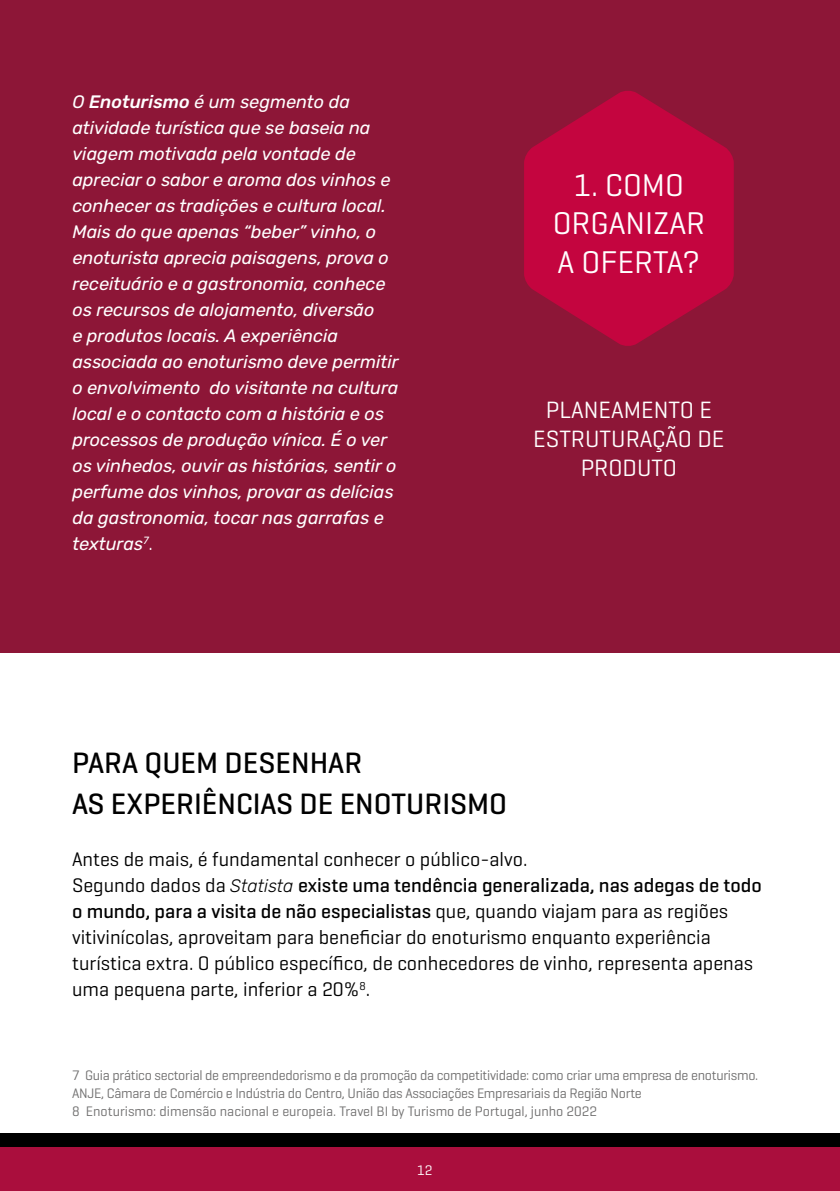
<style>
.page{position:relative;width:840px;height:1191px;background:#fff}
.page>*{position:absolute;margin:0;border:0;box-sizing:border-box;transform-origin:0 0}
.t1{font:32px/38.4px "Geogrotesque";color:#fff;text-align:center}
.t2{font:500 30px/40.8px "Geogrotesque";color:#000}
.t3{font:24px/28.8px "Geogrotesque";color:#fff;text-align:center}
.t4{font:20px/26px "Geogrotesque";color:#000}
.t5{font:italic 18px/26px "Rubik";color:#fff}
.t6{font:14px/18px "Geogrotesque";letter-spacing:-.02em;color:#706f6f}
.t7{font:14px "Geogrotesque";color:#fff}
.s1{font-weight:500}
.s2{font-family:"Geogrotesque";font-style:normal;font-size:20px}
.s3{font-family:"Rubik";font-weight:300;font-style:italic;font-size:18px}
</style>
<div class="page">
<div style="left:0;top:1133px;width:839px;height:58px;background:#000"></div>
<div style="left:0;top:1147px;width:839px;height:44px;background:#aa0e3d"></div>
<div style="left:0;top:0;width:839px;height:652px;background:#8d1637"></div>
<svg style="left:524px;top:91px;width:209px;height:255px;fill:#c4053f"></svg>
<p class="t5" style="left:72px;top:89px;width:327px">O <span class="s1">Enoturismo</span> é um segmento da atividade turística que se baseia na viagem motivada pela vontade de apreciar o sabor e aroma dos vinhos e conhecer as tradições e cultura local.<br>Mais do que apenas “beber” vinho, o enoturista aprecia paisagens, prova o receituário e a gastronomia, conhece os recursos de alojamento, diversão<br>e produtos locais. A experiência associada ao enoturismo deve permitir o envolvimento do visitante na cultura local e o contacto com a história e os processos de produção vínica. É o ver os vinhedos, ouvir as histórias, sentir o perfume dos vinhos, provar as delícias da gastronomia, tocar nas garrafas e texturas<sup>7</sup><span class="s2">.</span></p>
<h1 class="t1" style="left:552px;top:165px;width:154px">1. COMO<br>ORGANIZAR<br>A OFERTA?</h1>
<h3 class="t3" style="left:533px;top:395px;width:193px">PLANEAMENTO E<br>ESTRUTURAÇÃO DE<br>PRODUTO</h3>
<h2 class="t2" style="left:72px;top:742px;width:436px">PARA QUEM DESENHAR<br>AS EXPERIÊNCIAS DE ENOTURISMO</h2>
<p class="t4" style="left:72px;top:845px;width:691px">Antes de mais, é fundamental conhecer o público-alvo.<br>Segundo dados da <span class="s3">Statista</span> <span class="s1">existe uma tendência generalizada, nas adegas de todo o mundo, para a visita de não especialistas</span> que, quando viajam para as regiões vitivinícolas, aproveitam para beneficiar do enoturismo enquanto experiência turística extra. O público específico, de conhecedores de vinho, representa apenas uma pequena parte, inferior a 20%<sup>8</sup>.</p>
<p class="t6" style="left:72px;top:1065px;width:687px">7 Guia prático sectorial de empreendedorismo e da promoção da competitividade: como criar uma empresa de enoturismo.<br>ANJE, Câmara de Comércio e Indústria do Centro, União das Associações Empresariais da Região Norte<br>8 Enoturismo: dimensão nacional e europeia. Travel BI by Turismo de Portugal, junho 2022</p>
<p class="t7" style="left:417px;top:1161px;width:17px">12</p>
</div>
